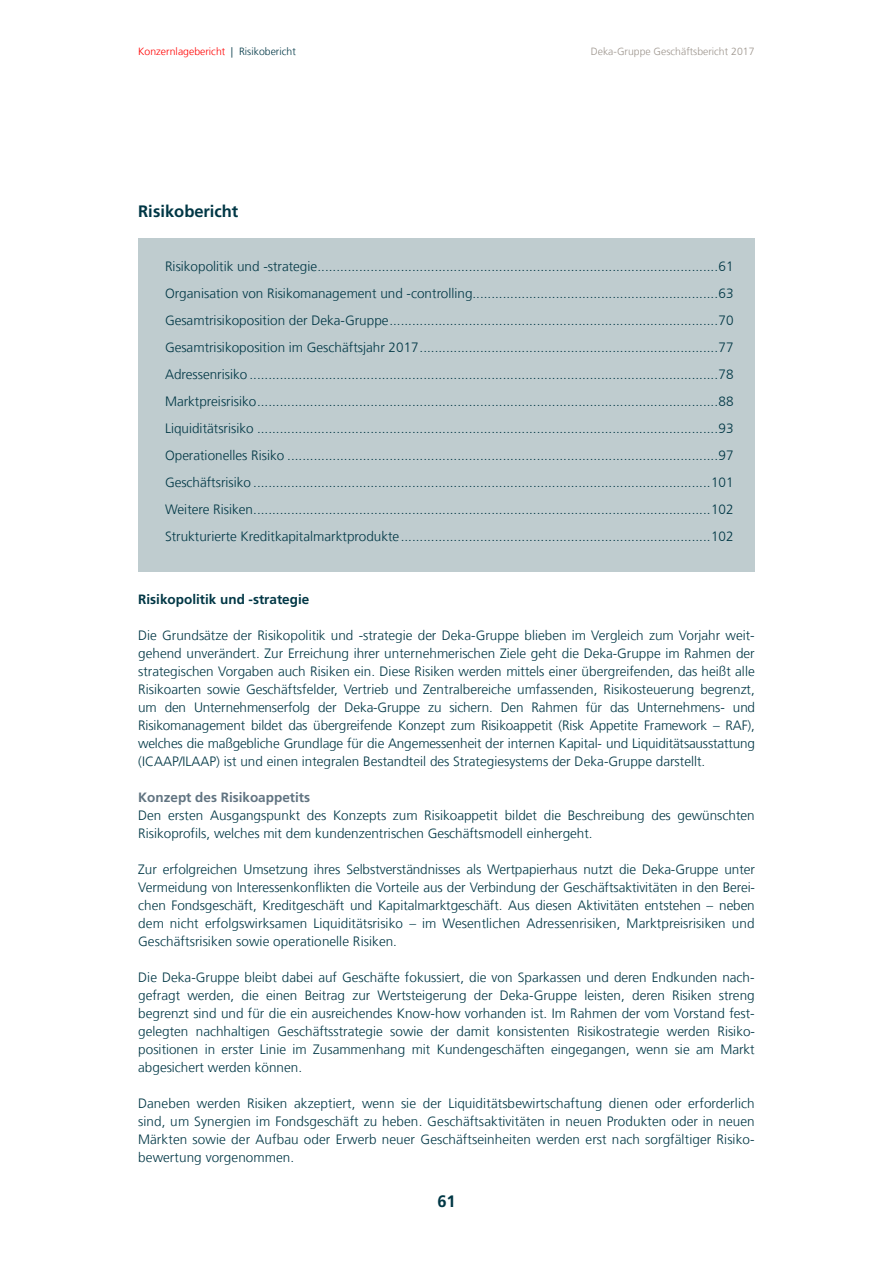
<style>
.page{position:relative;width:893px;height:1263px;background:#fff}
.page>*{position:absolute;margin:0;border:0;box-sizing:border-box;transform-origin:0 0}
.t1{font:700 16.5px "Deka Frutiger";color:#003745}
.t2{font:300 13.5px/18px "Deka Frutiger";color:#003745;text-align:justify}
.t3{font:700 13.5px "Deka Frutiger";color:#003745}
.t4{font:700 13.5px "Deka Frutiger";color:#617481}
.t5{font:300 10.5px "Deka Frutiger";color:#f00}
.t6{font:300 10.5px "Deka Frutiger";color:#9d958d}
.s1{color:#003745}
</style>
<div class="page">
<div style="left:138px;top:239px;width:617px;height:18px;background:#bfcccf"></div>
<div style="left:138px;top:257px;width:617px;height:27px;background:#bfcccf"></div>
<div style="left:138px;top:284px;width:617px;height:27px;background:#bfcccf"></div>
<div style="left:138px;top:311px;width:617px;height:27px;background:#bfcccf"></div>
<div style="left:138px;top:338px;width:617px;height:27px;background:#bfcccf"></div>
<div style="left:138px;top:365px;width:617px;height:27px;background:#bfcccf"></div>
<div style="left:138px;top:392px;width:617px;height:27px;background:#bfcccf"></div>
<div style="left:138px;top:419px;width:617px;height:27px;background:#bfcccf"></div>
<div style="left:138px;top:446px;width:617px;height:27px;background:#bfcccf"></div>
<div style="left:138px;top:473px;width:617px;height:27px;background:#bfcccf"></div>
<div style="left:138px;top:500px;width:617px;height:27px;background:#bfcccf"></div>
<div style="left:138px;top:527px;width:617px;height:27px;background:#bfcccf"></div>
<div style="left:138px;top:554px;width:617px;height:18px;background:#bfcccf"></div>
<p class="t5" style="left:138px;top:45px;width:159px">Konzernlagebericht <span class="s1">| Risikobericht</span></p>
<p class="t6" style="left:591px;top:45px;width:165px">Deka-Gruppe Geschäftsbericht 2017</p>
<h1 class="t1" style="left:138px;top:201px;width:102px">Risikobericht</h1>
<p class="t2" style="left:165px;top:258px;width:570px">Risikopolitik und -strategie..........................................................................................................61</p>
<p class="t2" style="left:165px;top:285px;width:570px">Organisation von Risikomanagement und -controlling.................................................................63</p>
<p class="t2" style="left:165px;top:312px;width:570px">Gesamtrisikoposition der Deka-Gruppe.......................................................................................70</p>
<p class="t2" style="left:165px;top:339px;width:570px">Gesamtrisikoposition im Geschäftsjahr 2017...............................................................................77</p>
<p class="t2" style="left:165px;top:366px;width:570px">Adressenrisiko ............................................................................................................................78</p>
<p class="t2" style="left:165px;top:393px;width:570px">Marktpreisrisiko..........................................................................................................................88</p>
<p class="t2" style="left:165px;top:420px;width:570px">Liquiditätsrisiko ..........................................................................................................................93</p>
<p class="t2" style="left:165px;top:447px;width:570px">Operationelles Risiko ..................................................................................................................97</p>
<p class="t2" style="left:165px;top:474px;width:570px">Geschäftsrisiko .........................................................................................................................101</p>
<p class="t2" style="left:165px;top:501px;width:570px">Weitere Risiken.........................................................................................................................102</p>
<p class="t2" style="left:165px;top:528px;width:570px">Strukturierte Kreditkapitalmarktprodukte..................................................................................102</p>
<h2 class="t3" style="left:138px;top:591px;width:173px">Risikopolitik und -strategie</h2>
<p class="t2" style="left:138px;top:627px;width:618px">Die Grundsätze der Risikopolitik und -strategie der Deka-Gruppe blieben im Vergleich zum Vorjahr weit&shy;gehend unverändert. Zur Erreichung ihrer unternehmerischen Ziele geht die Deka-Gruppe im Rahmen der strategischen Vorgaben auch Risiken ein. Diese Risiken werden mittels einer übergreifenden, das heißt alle Risikoarten sowie Geschäftsfelder, Vertrieb und Zentralbereiche umfassenden, Risikosteuerung begrenzt, um den Unternehmenserfolg der Deka-Gruppe zu sichern. Den Rahmen für das Unternehmens- und Risikomanagement bildet das übergreifende Konzept zum Risikoappetit (Risk Appetite Framework – RAF), welches die maßgebliche Grundlage für die Angemessenheit der internen Kapital- und Liquiditätsausstattung (ICAAP/ILAAP) ist und einen integralen Bestandteil des Strategiesystems der Deka-Gruppe darstellt.</p>
<h3 class="t4" style="left:138px;top:789px;width:173px">Konzept des Risikoappetits</h3>
<p class="t2" style="left:138px;top:807px;width:618px">Den ersten Ausgangspunkt des Konzepts zum Risikoappetit bildet die Beschreibung des gewünschten<br>Risikoprofils, welches mit dem kundenzentrischen Geschäftsmodell einhergeht.</p>
<p class="t2" style="left:138px;top:861px;width:618px">Zur erfolgreichen Umsetzung ihres Selbstverständnisses als Wertpapierhaus nutzt die Deka-Gruppe unter Vermeidung von Interessenkonflikten die Vorteile aus der Verbindung der Geschäftsaktivitäten in den Berei&shy;chen Fondsgeschäft, Kreditgeschäft und Kapitalmarktgeschäft. Aus diesen Aktivitäten entstehen – neben dem nicht erfolgswirksamen Liquiditätsrisiko – im Wesentlichen Adressenrisiken, Marktpreisrisiken und Geschäftsrisiken sowie operationelle Risiken.</p>
<p class="t2" style="left:138px;top:969px;width:618px">Die Deka-Gruppe bleibt dabei auf Geschäfte fokussiert, die von Sparkassen und deren Endkunden nach&shy;gefragt werden, die einen Beitrag zur Wertsteigerung der Deka-Gruppe leisten, deren Risiken streng begrenzt sind und für die ein ausreichendes Know-how vorhanden ist. Im Rahmen der vom Vorstand fest&shy;gelegten nachhaltigen Geschäftsstrategie sowie der damit konsistenten Risikostrategie werden Risiko&shy;positionen in erster Linie im Zusammenhang mit Kundengeschäften eingegangen, wenn sie am Markt abgesichert werden können.</p>
<p class="t2" style="left:138px;top:1094px;width:618px">Daneben werden Risiken akzeptiert, wenn sie der Liquiditätsbewirtschaftung dienen oder erforderlich sind, um Synergien im Fondsgeschäft zu heben. Geschäftsaktivitäten in neuen Produkten oder in neuen Märkten sowie der Aufbau oder Erwerb neuer Geschäftseinheiten werden erst nach sorgfältiger Risiko&shy;bewertung vorgenommen.</p>
<p class="t1" style="left:437px;top:1191px;width:20px">61</p>
</div>
